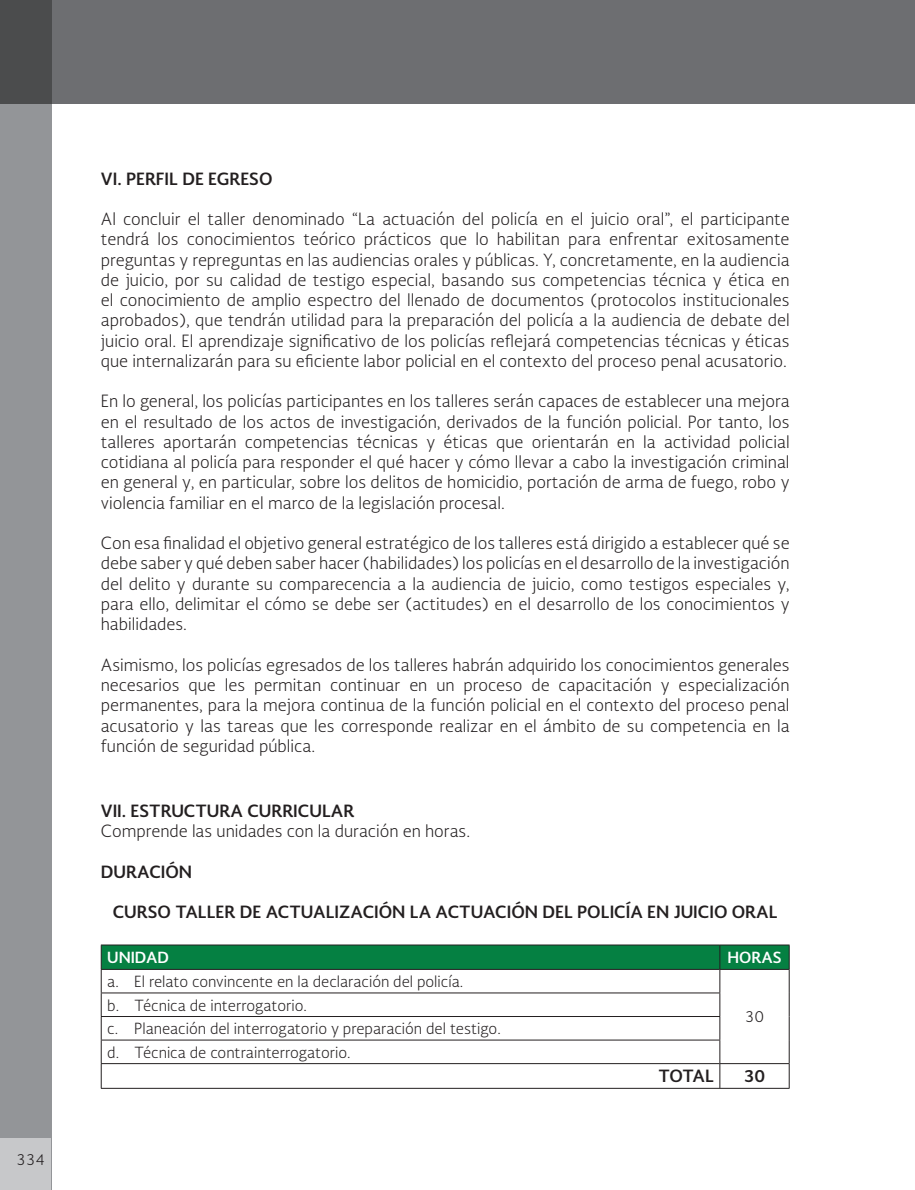
<style>
.page{position:relative;width:915px;height:1190px;background:#fff}
.page>*{position:absolute;margin:0;border:0;box-sizing:border-box;transform-origin:0 0}
.t1{font:300 16.5px/20.2px "Soberana Sans";color:#231f20;text-align:justify}
.t2{font:700 16.5px "Soberana Sans";color:#231f20}
.t3{font:300 15px/23.5px "Soberana Sans";color:#231f20}
.t4{font:700 15px "Soberana Sans";color:#fff}
</style>
<div class="page">
<div style="left:0;top:104px;width:51px;height:1086px;background:#939598"></div>
<div style="left:51px;top:0;width:863px;height:104px;background:#6d6e71"></div>
<div style="left:0;top:0;width:51px;height:104px;background:#4b4c4d"></div>
<div style="left:0;top:1138px;width:51px;height:52px;background:#c7c8ca"></div>
<hr style="left:101px;top:944px;width:618px;height:1px;background:#231f20">
<hr style="left:719px;top:944px;width:70px;height:1px;background:#231f20">
<svg style="left:101px;top:945px;width:688px;height:143px"></svg>
<hr style="left:101px;top:1088px;width:688px;height:1px;background:#231f20">
<p class="t3" style="left:16px;top:1149px;width:31px">334</p>
<p class="t2" style="left:101px;top:172px;width:173px">VI. PERFIL DE EGRESO</p>
<p class="t1" style="left:101px;top:211px;width:690px">Al concluir el taller denominado “La actuación del policía en el juicio oral”, el participante tendrá los conocimientos teórico prácticos que lo habilitan para enfrentar exitosamente preguntas y repreguntas en las audiencias orales y públicas. Y, concretamente, en la audiencia de juicio, por su calidad de testigo especial, basando sus competencias técnica y ética en el conocimiento de amplio espectro del llenado de documentos (protocolos institucionales aprobados), que tendrán utilidad para la preparación del policía a la audiencia de debate del juicio oral. El aprendizaje significativo de los policías reflejará competencias técnicas y éticas que internalizarán para su eficiente labor policial en el contexto del proceso penal acusatorio.</p>
<p class="t1" style="left:101px;top:393px;width:690px">En lo general, los policías participantes en los talleres serán capaces de establecer una mejora en el resultado de los actos de investigación, derivados de la función policial. Por tanto, los talleres aportarán competencias técnicas y éticas que orientarán en la actividad policial cotidiana al policía para responder el qué hacer y cómo llevar a cabo la investigación criminal en general y, en particular, sobre los delitos de homicidio, portación de arma de fuego, robo y violencia familiar en el marco de la legislación procesal.</p>
<p class="t1" style="left:101px;top:534px;width:690px">Con esa finalidad el objetivo general estratégico de los talleres está dirigido a establecer qué se debe saber y qué deben saber hacer (habilidades) los policías en el desarrollo de la investigación del delito y durante su comparecencia a la audiencia de juicio, como testigos especiales y, para ello, delimitar el cómo se debe ser (actitudes) en el desarrollo de los conocimientos y habilidades.</p>
<p class="t1" style="left:101px;top:656px;width:690px">Asimismo, los policías egresados de los talleres habrán adquirido los conocimientos generales necesarios que les permitan continuar en un proceso de capacitación y especialización permanentes, para la mejora continua de la función policial en el contexto del proceso penal acusatorio y las tareas que les corresponde realizar en el ámbito de su competencia en la función de seguridad pública.</p>
<p class="t2" style="left:101px;top:804px;width:255px">VII. ESTRUCTURA CURRICULAR</p>
<p class="t1" style="left:101px;top:822px;width:371px">Comprende las unidades con la duración en horas.</p>
<p class="t2" style="left:101px;top:865px;width:93px">DURACIÓN</p>
<p class="t2" style="left:113px;top:905px;width:666px">CURSO TALLER DE ACTUALIZACIÓN LA ACTUACIÓN DEL POLICÍA EN JUICIO ORAL</p>
<p class="t4" style="left:107px;top:951px;width:63px">UNIDAD</p>
<p class="t4" style="left:727px;top:951px;width:56px">HORAS</p>
<p class="t3" style="left:107px;top:971px;width:357px">a. El relato convincente en la declaración del policía.</p>
<p class="t3" style="left:744px;top:1006px;width:21px">30</p>
<p class="t3" style="left:107px;top:994px;width:395px">b. Técnica de interrogatorio.<br>c. Planeación del interrogatorio y preparación del testigo. d. Técnica de contrainterrogatorio.</p>
<p class="t2" style="left:658px;top:1069px;width:57px">TOTAL</p>
<p class="t2" style="left:743px;top:1069px;width:23px">30</p>
</div>
